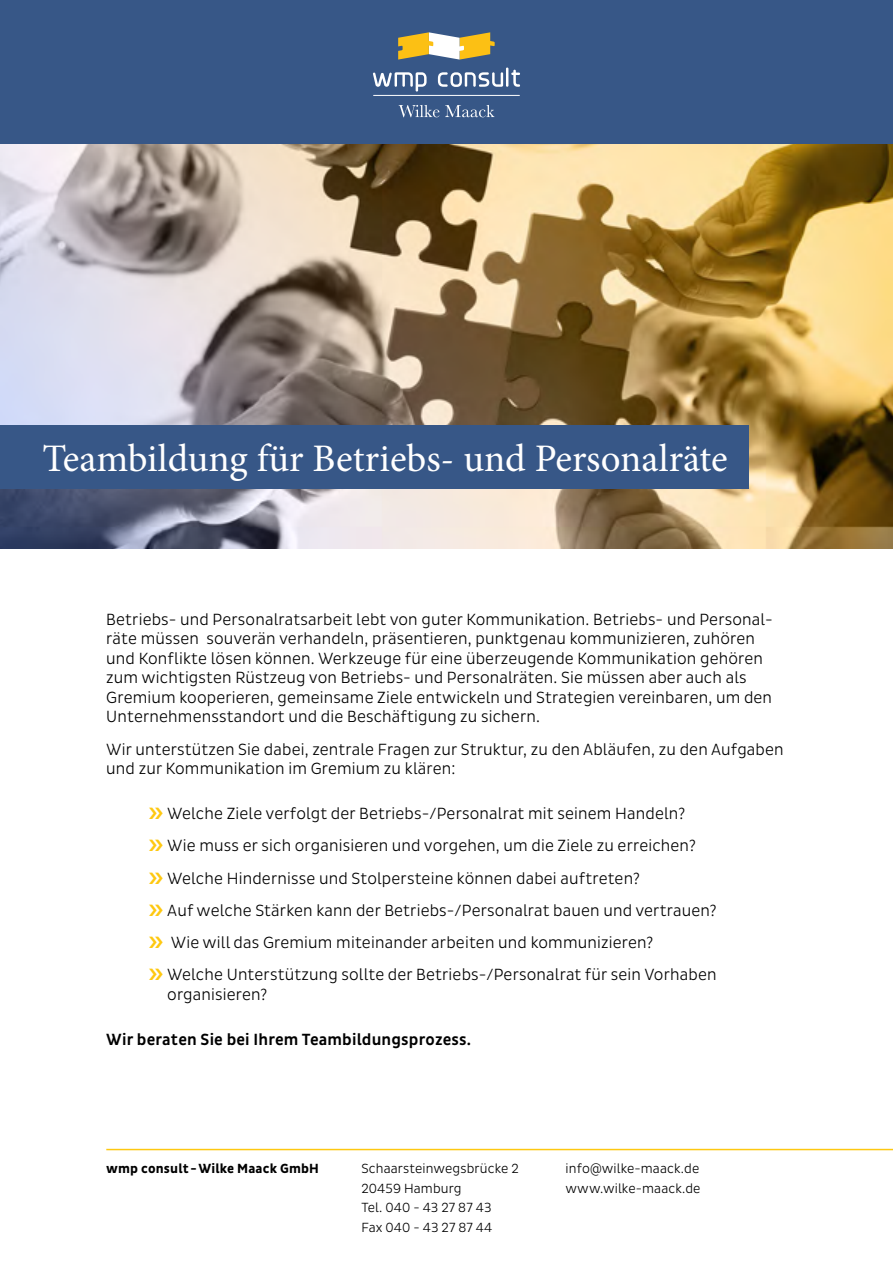
<style>
.page{position:relative;width:893px;height:1263px;background:#fff}
.page>*{position:absolute;margin:0;border:0;box-sizing:border-box;transform-origin:0 0}
.t1{font:39px "Minion Pro";color:#fff}
.t2{font:300 16.5px/19.5px "Pluto Sans Cond";letter-spacing:.01em;color:#000}
.t3{font:500 16.5px "Pluto Sans Cond";letter-spacing:.01em;color:#000}
.t4{font:300 13.5px/19.5px "Pluto Sans Cond";letter-spacing:.01em;color:#000}
.t5{font:700 13.5px "Pluto Sans Cond";letter-spacing:.01em;color:#000}
</style>
<div class="page">
<div style="left:0;top:0;width:893px;height:549px;background:#375787"></div>
<img style="left:0;top:145px;width:893px;height:404px">
<div style="left:0;top:425px;width:748px;height:64px;background:#375787"></div>
<svg style="left:399px;top:105px;width:40px;height:12px"></svg>
<svg style="left:445px;top:105px;width:49px;height:12px"></svg>
<svg style="left:373px;top:72px;width:54px;height:20px"></svg>
<svg style="left:438px;top:68px;width:82px;height:19px"></svg>
<svg style="left:398px;top:32px;width:97px;height:28px"></svg>
<hr style="left:374px;top:95px;width:145px;height:1px;background:#fff">
<hr style="left:106px;top:1149px;width:787px;height:1px;background:#fec811">
<h1 class="t1" style="left:43px;top:433px;width:687px">Teambildung für Betriebs- und Personalräte</h1>
<p class="t2" style="left:106px;top:609px;width:668px">Betriebs- und Personalratsarbeit lebt von guter Kommunikation. Betriebs- und Personal&shy;räte müssen souverän verhandeln, präsentieren, punktgenau kommunizieren, zuhören und Konflikte lösen können. Werkzeuge für eine überzeugende Kommunikation gehören zum wichtigsten Rüstzeug von Betriebs- und Personalräten. Sie müssen aber auch als Gremium kooperieren, gemeinsame Ziele entwickeln und Strategien vereinbaren, um den Unternehmensstandort und die Beschäftigung zu sichern.</p>
<p class="t2" style="left:106px;top:739px;width:679px">Wir unterstützen Sie dabei, zentrale Fragen zur Struktur, zu den Abläufen, zu den Aufgaben und zur Kommunikation im Gremium zu klären:</p>
<p class="t2" style="left:167px;top:797px;width:551px;line-height:32.2px">Welche Ziele verfolgt der Betriebs-/Personalrat mit seinem Handeln?<br>Wie muss er sich organisieren und vorgehen, um die Ziele zu erreichen?<br>Welche Hindernisse und Stolpersteine können dabei auftreten?<br>Auf welche Stärken kann der Betriebs-/Personalrat bauen und vertrauen?<br>Wie will das Gremium miteinander arbeiten und kommunizieren?<br>Welche Unterstützung sollte der Betriebs-/Personalrat für sein Vorhaben</p>
<p class="t2" style="left:167px;top:985px;width:102px">organisieren?</p>
<p class="t3" style="left:106px;top:1030px;width:366px">Wir beraten Sie bei Ihrem Teambildungsprozess.</p>
<p class="t5" style="left:106px;top:1161px;width:214px">wmp consult -Wilke Maack GmbH</p>
<p class="t4" style="left:566px;top:1159px;width:136px">info@wilke-maack.de www.wilke-maack.de</p>
<p class="t4" style="left:361px;top:1159px;width:159px">Schaarsteinwegsbrücke 2<br>20459 Hamburg<br>Tel. 040 - 43 27 87 43<br>Fax 040 - 43 27 87 44</p>
</div>
